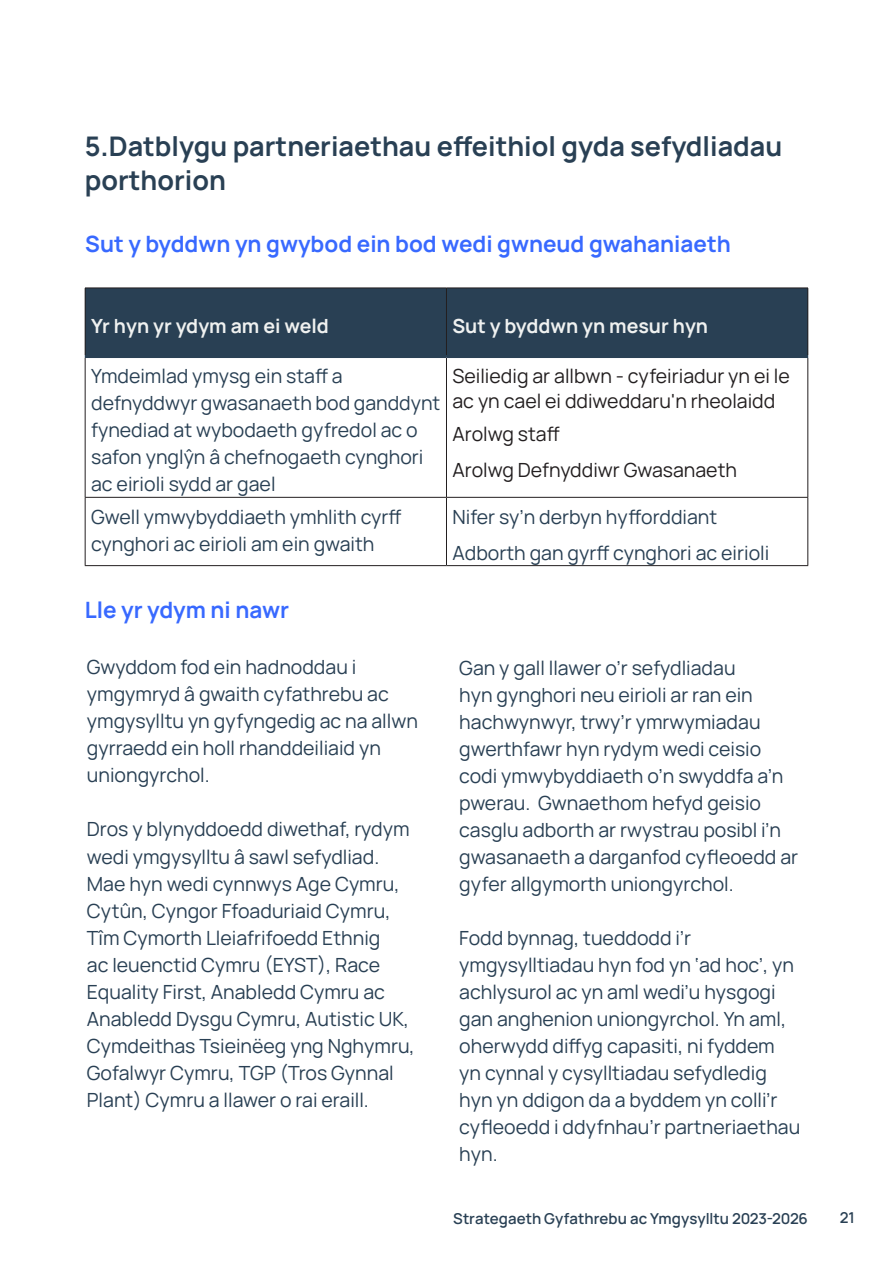
<style>
.page{position:relative;width:893px;height:1263px;background:#fff}
.page>*{position:absolute;margin:0;border:0;box-sizing:border-box;transform-origin:0 0}
.t1{font:700 27px/33.8px "Manrope";color:#294054}
.t2{font:700 22.5px "Manrope";color:#3869ff}
.t3{font:19.5px/27px "Manrope";color:#294054}
.t4{font:19.5px/24.3px "Manrope";color:#231f20}
.t5{font:700 19.5px "Manrope";color:#eff1f0}
.t6{font:600 15px "Manrope";letter-spacing:.005em;color:#294054}
</style>
<div class="page">
<div style="left:85px;top:288px;width:361px;height:68px;background:#294054"></div>
<div style="left:446px;top:288px;width:362px;height:68px;background:#294054"></div>
<hr style="left:85px;top:358px;width:1px;height:139px;background:#231f20">
<hr style="left:446px;top:358px;width:1px;height:139px;background:#231f20">
<hr style="left:807px;top:358px;width:1px;height:139px;background:#231f20">
<hr style="left:85px;top:497px;width:361px;height:1px;background:#231f20">
<hr style="left:85px;top:498px;width:1px;height:67px;background:#231f20">
<hr style="left:446px;top:497px;width:362px;height:1px;background:#231f20">
<hr style="left:446px;top:498px;width:1px;height:67px;background:#231f20">
<hr style="left:807px;top:498px;width:1px;height:67px;background:#231f20">
<hr style="left:85px;top:565px;width:361px;height:1px;background:#231f20">
<hr style="left:446px;top:565px;width:362px;height:1px;background:#231f20">
<hr style="left:85px;top:288px;width:361px;height:1px;background:#231f20">
<hr style="left:85px;top:288px;width:1px;height:67px;background:#231f20">
<hr style="left:446px;top:288px;width:362px;height:1px;background:#231f20">
<hr style="left:446px;top:288px;width:1px;height:67px;background:#231f20">
<hr style="left:808px;top:288px;width:1px;height:67px;background:#231f20">
<hr style="left:85px;top:355px;width:361px;height:3px;background:#294054">
<hr style="left:446px;top:355px;width:362px;height:3px;background:#294054">
<h2 class="t1" style="left:85px;top:129px;width:699px">5.Datblygu partneriaethau effeithiol gyda sefydliadau porthorion</h2>
<h3 class="t2" style="left:85px;top:228px;width:647px">Sut y byddwn yn gwybod ein bod wedi gwneud gwahaniaeth</h3>
<p class="t5" style="left:91px;top:312px;width:239px">Yr hyn yr ydym am ei weld</p>
<p class="t5" style="left:452px;top:312px;width:257px">Sut y byddwn yn mesur hyn</p>
<p class="t3" style="left:91px;top:362px;width:351px">Ymdeimlad ymysg ein staff a defnyddwyr gwasanaeth bod ganddynt fynediad at wybodaeth gyfredol ac o safon ynglŷn â chefnogaeth cynghori ac eirioli sydd ar gael</p>
<p class="t4" style="left:452px;top:363px;width:339px">Seiliedig ar allbwn - cyfeiriadur yn ei le ac yn cael ei ddiweddaru'n rheolaidd</p>
<p class="t4" style="left:452px;top:414px;width:286px;line-height:36.3px">Arolwg staff<br>Arolwg Defnyddiwr Gwasanaeth</p>
<p class="t3" style="left:91px;top:503px;width:312px">Gwell ymwybyddiaeth ymhlith cyrff cynghori ac eirioli am ein gwaith</p>
<p class="t3" style="left:452px;top:498px;width:318px;line-height:35.5px">Nifer sy’n derbyn hyfforddiant<br>Adborth gan gyrff cynghori ac eirioli</p>
<h3 class="t2" style="left:85px;top:594px;width:206px">Lle yr ydym ni nawr</h3>
<p class="t3" style="left:87px;top:653px;width:333px">Gwyddom fod ein hadnoddau i ymgymryd â gwaith cyfathrebu ac ymgysylltu yn gyfyngedig ac na allwn gyrraedd ein holl rhanddeiliaid yn uniongyrchol.</p>
<p class="t3" style="left:87px;top:815px;width:329px">Dros y blynyddoedd diwethaf, rydym wedi ymgysylltu â sawl sefydliad.<br>Mae hyn wedi cynnwys Age Cymru, Cytûn, Cyngor Ffoaduriaid Cymru, Tîm Cymorth Lleiafrifoedd Ethnig<br>ac Ieuenctid Cymru (EYST), Race Equality First, Anabledd Cymru ac Anabledd Dysgu Cymru, Autistic UK, Cymdeithas Tsieinëeg yng Nghymru, Gofalwyr Cymru, TGP (Tros Gynnal Plant) Cymru a llawer o rai eraill.</p>
<p class="t3" style="left:459px;top:653px;width:340px">Gan y gall llawer o’r sefydliadau<br>hyn gynghori neu eirioli ar ran ein hachwynwyr, trwy’r ymrwymiadau gwerthfawr hyn rydym wedi ceisio codi ymwybyddiaeth o’n swyddfa a’n pwerau. Gwnaethom hefyd geisio casglu adborth ar rwystrau posibl i’n gwasanaeth a darganfod cyfleoedd ar gyfer allgymorth uniongyrchol.</p>
<p class="t3" style="left:459px;top:923px;width:343px">Fodd bynnag, tueddodd i’r ymgysylltiadau hyn fod yn ‘ad hoc’, yn achlysurol ac yn aml wedi’u hysgogi gan anghenion uniongyrchol. Yn aml, oherwydd diffyg capasiti, ni fyddem yn cynnal y cysylltiadau sefydledig hyn yn ddigon da a byddem yn colli’r cyfleoedd i ddyfnhau’r partneriaethau hyn.</p>
<p class="t6" style="left:453px;top:1208px;width:356px">Strategaeth Gyfathrebu ac Ymgysylltu 2023-2026</p>
<p class="t6" style="left:840px;top:1206px;width:16px">21</p>
</div>
